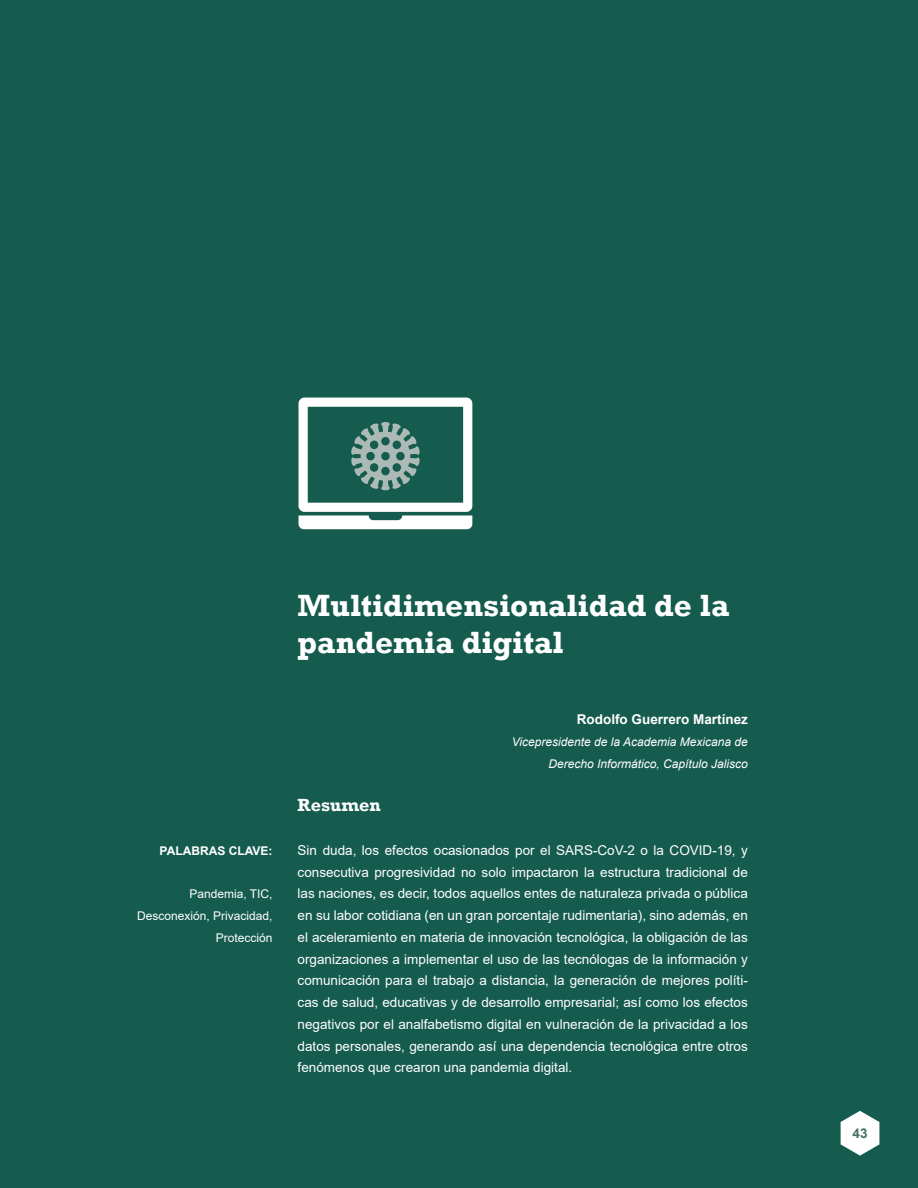
<style>
.page{position:relative;width:918px;height:1188px;background:#155b4e}
.page>*{position:absolute;margin:0;border:0;box-sizing:border-box;transform-origin:0 0}
.TITULOS{font:700 31.5px/37.8px "Rockwell";color:#fff}
.RESUMEN{font:700 18px "Rockwell";color:#fff}
.texto_normal_sin_san{font:13.5px/21.8px "Arial";color:#fff;text-align:justify}
.autor_-_nombre_bajo{font:700 13.5px "Arial";color:#fff}
.t1{font:700 13.5px "Arial";color:#477166}
.autor_-_biodata_bajo{font:italic 12px/21.8px "Arial";color:#fff;text-align:right}
.keywords{font:12px/21.8px "Arial";color:#fff;text-align:right}
.keywords-2{font:700 12px "Arial";color:#fff}
</style>
<div class="page">
<svg style="left:841px;top:1111px;width:38px;height:45px"></svg>
<svg style="left:299px;top:398px;width:173px;height:131px"></svg>
<p class="keywords-2" style="left:160px;top:842px;width:114px">PALABRAS CLAVE:</p>
<p class="keywords" style="left:137px;top:883px;width:137px">Pandemia, TIC,<br>Desconexión, Privacidad,<br>Protección</p>
<p class="TITULOS" style="left:298px;top:586px;width:433px">Multidimensionalidad de la pandemia digital</p>
<p class="autor_-_nombre_bajo" style="left:577px;top:710px;width:173px">Rodolfo Guerrero Martínez</p>
<p class="autor_-_biodata_bajo" style="left:512px;top:731px;width:238px">Vicepresidente de la Academia Mexicana de<br>Derecho Informático, Capítulo Jalisco</p>
<p class="RESUMEN" style="left:298px;top:794px;width:85px">Resumen</p>
<p class="texto_normal_sin_san" style="left:298px;top:839px;width:452px">Sin duda, los efectos ocasionados por el SARS-CoV-2 o la COVID-19, y consecutiva progresividad no solo impactaron la estructura tradicional de las naciones, es decir, todos aquellos entes de naturaleza privada o pública en su labor cotidiana (en un gran porcentaje rudimentaria), sino además, en el aceleramiento en materia de innovación tecnológica, la obligación de las organizaciones a implementar el uso de las tecnólogas de la información y comunicación para el trabajo a distancia, la generación de mejores políti&shy;cas de salud, educativas y de desarrollo empresarial; así como los efectos negativos por el analfabetismo digital en vulneración de la privacidad a los datos personales, generando así una dependencia tecnológica entre otros fenómenos que crearon una pandemia digital.</p>
<p class="t1" style="left:853px;top:1123px;width:17px">43</p>
</div>
